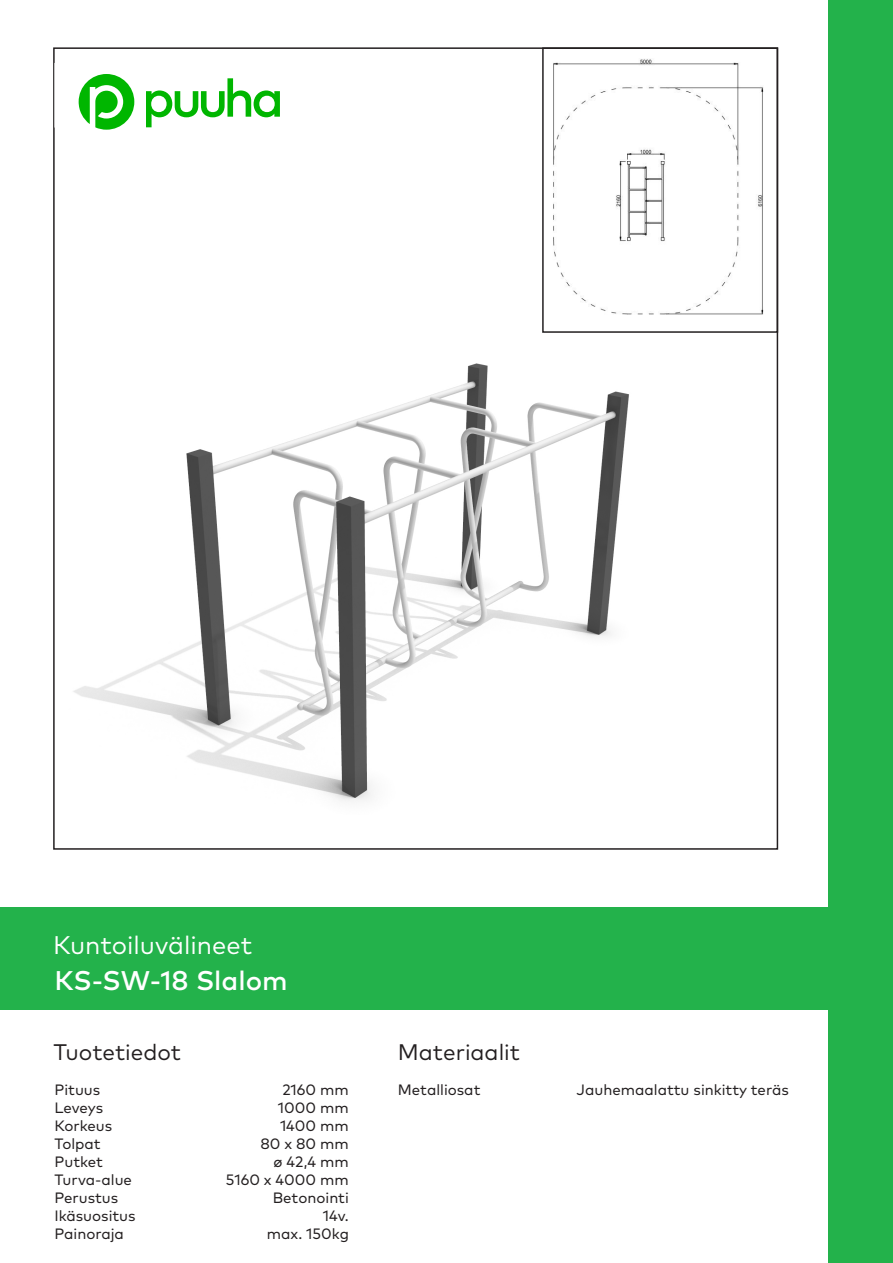
<style>
.page{position:relative;width:893px;height:1263px;background:#fff}
.page>*{position:absolute;margin:0;border:0;box-sizing:border-box;transform-origin:0 0}
.TUOTENUMERO{font:500 27px "Mark Pro";color:#fff}
.TUOTERYHMÄ{font:25.5px "Mark Pro";color:#fff}
.TUOTE_MATERIAALI{font:22.5px "Mark Pro";color:#231f20}
.Tiedot{font:15px "Mark Pro";color:#231f20}
.Numerot{font:15px "Mark Pro";color:#231f20}
</style>
<div class="page">
<img style="left:73px;top:363px;width:556px;height:438px">
<div style="left:828px;top:0;width:65px;height:1263px;background:#23b24b"></div>
<div style="left:0;top:907px;width:884px;height:102px;background:#23b24b"></div>
<svg style="left:79px;top:74px;width:55px;height:56px"></svg>
<svg style="left:146px;top:78px;width:134px;height:49px"></svg>
<img style="left:553px;top:59px;width:211px;height:256px">
<div style="left:542px;top:47px;width:236px;height:286px;border:2px solid #231f20"></div>
<p class="TUOTERYHMÄ" style="left:53px;top:926px;width:201px">Kuntoiluvälineet</p>
<p class="TUOTENUMERO" style="left:54px;top:960px;width:235px">KS-SW-18 Slalom</p>
<p class="TUOTE_MATERIAALI" style="left:53px;top:1035px;width:129px">Tuotetiedot</p>
<p class="TUOTE_MATERIAALI" style="left:398px;top:1035px;width:124px">Materiaalit</p>
<p class="Tiedot" style="left:54px;top:1078px;width:47px">Pituus</p>
<p class="Tiedot" style="left:54px;top:1096px;width:50px">Leveys</p>
<p class="Tiedot" style="left:54px;top:1114px;width:59px">Korkeus</p>
<p class="Tiedot" style="left:54px;top:1132px;width:48px">Tolpat</p>
<p class="Tiedot" style="left:54px;top:1150px;width:50px">Putket</p>
<p class="Tiedot" style="left:54px;top:1168px;width:79px">Turva-alue</p>
<p class="Tiedot" style="left:54px;top:1186px;width:65px">Perustus</p>
<p class="Tiedot" style="left:54px;top:1204px;width:83px">Ikäsuositus</p>
<p class="Tiedot" style="left:54px;top:1222px;width:71px">Painoraja</p>
<p class="Tiedot" style="left:398px;top:1078px;width:84px">Metalliosat</p>
<p class="Tiedot" style="left:576px;top:1078px;width:214px">Jauhemaalattu sinkitty teräs</p>
<p class="Numerot" style="left:282px;top:1078px;width:68px">2160 mm</p>
<p class="Numerot" style="left:278px;top:1096px;width:72px">1000 mm</p>
<p class="Numerot" style="left:280px;top:1114px;width:70px">1400 mm</p>
<p class="Numerot" style="left:260px;top:1132px;width:90px">80 x 80 mm</p>
<p class="Numerot" style="left:274px;top:1150px;width:77px">ø 42,4 mm</p>
<p class="Numerot" style="left:226px;top:1168px;width:125px">5160 x 4000 mm</p>
<p class="Tiedot" style="left:273px;top:1186px;width:78px">Betonointi</p>
<p class="Tiedot" style="left:323px;top:1204px;width:28px">14v.</p>
<p class="Tiedot" style="left:267px;top:1222px;width:84px">max. 150kg</p>
</div>
